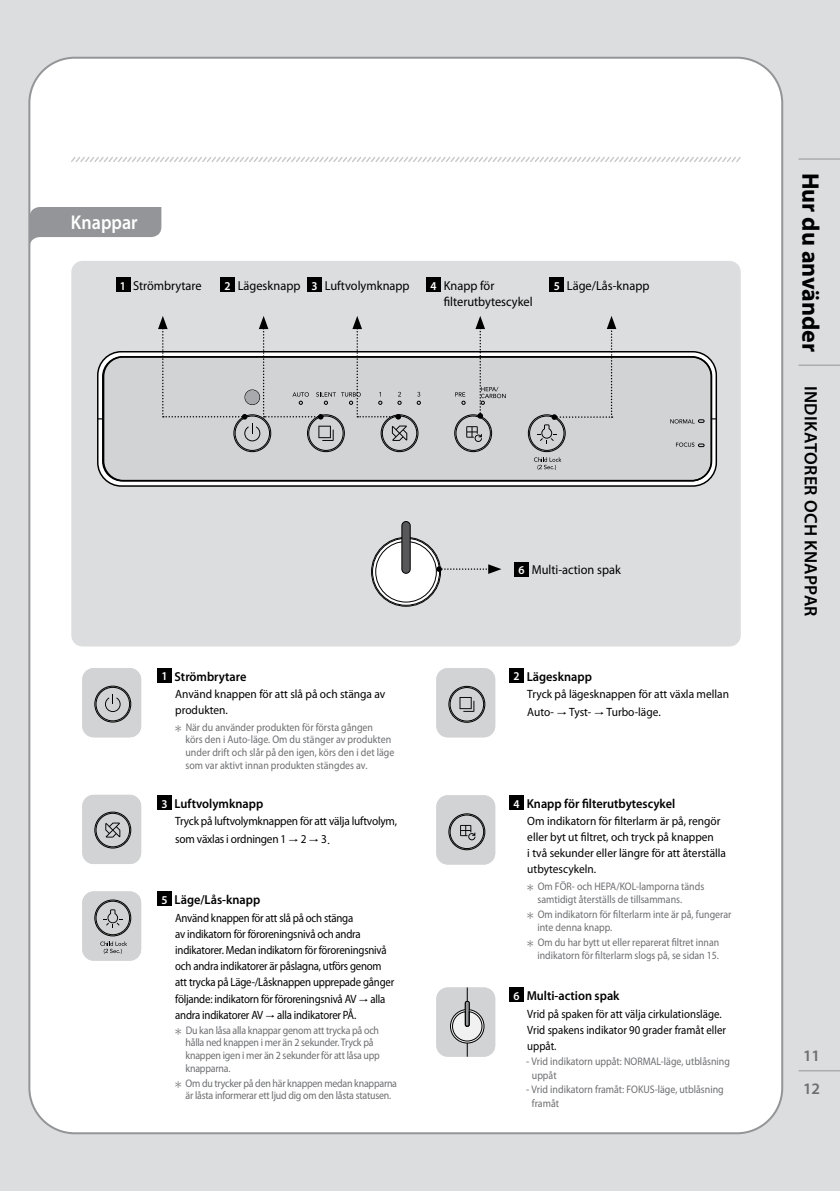
<style>
.page{position:relative;width:840px;height:1191px;background:#fff}
.page>*{position:absolute;margin:0;border:0;box-sizing:border-box;transform-origin:0 0}
.t1{font:700 24px "Myriad Pro";color:#000}
.t2{font:600 20px "Myriad Pro";color:#fff;scale:.9 1}
.t3{font:600 18px "Myriad Pro";letter-spacing:.02em;color:#000}
.t4{font:600 16px "Myriad Pro";color:#6d6e71}
.t5{font:600 13px "Myriad Pro";color:#000;scale:.95 1}
.t6{font:13px/15.6px "Myriad Pro";color:#000;scale:.95 1}
.t7{font:12px/16px "Myriad Pro";letter-spacing:-.02em;color:#000;scale:.9 1}
.t8{font:12px/16px "Myriad Pro";color:#000;scale:.95 1}
.t9{font:12px/16px "Myriad Pro";color:#000;scale:.9 1}
.t10{font:12px/17.6px "Myriad Pro";letter-spacing:-.02em;color:#000;scale:.94 1}
.t11{font:11px/12.6px "Myriad Pro";color:#6d6e71;scale:.9 1}
.t12{font:11px/11.8px "Myriad Pro";letter-spacing:-.02em;color:#6d6e71;text-align:center;scale:.9 1}
.t13{font:11px/14px "Myriad Pro";color:#6d6e71;scale:.95 1}
.t14{font:11px/12.6px "Myriad Pro";color:#6d6e71;text-align:right;scale:.89 1}
.s1{font-weight:600;font-size:12px;color:#fff}
.s2{font-size:12px;color:#fff}
.s3{font-family:"Yoon Gothic L"}
</style>
<div class="page">
<div style="left:0;top:0;width:839px;height:1191px;background:#dcddde"></div>
<div style="left:29px;top:58px;width:752px;height:1075px;background:#fff;border-radius:45px"></div>
<div style="left:71px;top:261px;width:669px;height:385px;background:#dcddde;border-radius:11px"></div>
<svg style="left:98px;top:352px;width:618px;height:134px;background:#cfcfcf"></svg>
<div style="left:97px;top:351px;width:619px;height:136px;border:1px solid #000;border-radius:24px"></div>
<div style="left:103px;top:357px;width:607px;height:124px;background:#d1d3d4;border-radius:20px"></div>
<div style="left:103px;top:356px;width:608px;height:125px;border:2px solid #000;border-radius:20px"></div>
<div style="left:380px;top:414px;width:38px;height:38px;border:1px solid #000;border-radius:50%"></div>
<div style="left:307px;top:414px;width:37px;height:38px;border:1px solid #000;border-radius:50%"></div>
<div style="left:233px;top:414px;width:38px;height:38px;border:1px solid #000;border-radius:50%"></div>
<div style="left:382px;top:416px;width:35px;height:35px;border:1px solid #000;border-radius:50%"></div>
<div style="left:308px;top:416px;width:35px;height:35px;border:1px solid #000;border-radius:50%"></div>
<div style="left:235px;top:416px;width:35px;height:35px;border:1px solid #000;border-radius:50%"></div>
<div style="left:527px;top:414px;width:38px;height:38px;border:1px solid #000;border-radius:50%"></div>
<div style="left:454px;top:414px;width:37px;height:38px;border:1px solid #000;border-radius:50%"></div>
<div style="left:529px;top:416px;width:35px;height:35px;border:1px solid #000;border-radius:50%"></div>
<div style="left:455px;top:416px;width:35px;height:35px;border:1px solid #000;border-radius:50%"></div>
<svg style="left:455px;top:392px;width:10px;height:13px"></svg>
<svg style="left:416px;top:392px;width:4px;height:13px"></svg>
<svg style="left:534px;top:457px;width:27px;height:13px"></svg>
<svg style="left:466px;top:426px;width:15px;height:16px"></svg>
<svg style="left:670px;top:419px;width:34px;height:4px"></svg>
<svg style="left:676px;top:442px;width:28px;height:5px"></svg>
<svg style="left:371px;top:537px;width:69px;height:69px;background:#ddd"></svg>
<div style="left:375px;top:541px;width:61px;height:61px;border:1px solid #000;border-radius:50%"></div>
<div style="left:401px;top:521px;width:9px;height:52px;background:#58585b;border-radius:4px"></div>
<div style="left:401px;top:521px;width:9px;height:52px;border:1px solid #000;border-radius:4px"></div>
<svg style="left:71px;top:157px;width:670px;height:5px"></svg>
<hr style="left:798px;top:158px;width:41px;height:1px;background:#939598">
<hr style="left:798px;top:1070px;width:41px;height:1px;background:#939598">
<hr style="left:798px;top:365px;width:41px;height:1px;background:#939598">
<svg style="left:30px;top:207px;width:131px;height:40px"></svg>
<div style="left:509px;top:795px;width:14px;height:15px;background:#000"></div>
<div style="left:509px;top:987px;width:14px;height:15px;background:#000"></div>
<div style="left:220px;top:277px;width:15px;height:15px;background:#000"></div>
<div style="left:115px;top:277px;width:15px;height:15px;background:#000"></div>
<div style="left:307px;top:277px;width:15px;height:15px;background:#000"></div>
<div style="left:426px;top:277px;width:15px;height:15px;background:#000"></div>
<div style="left:549px;top:277px;width:15px;height:15px;background:#000"></div>
<div style="left:514px;top:561px;width:15px;height:15px;background:#000"></div>
<div style="left:157px;top:668px;width:15px;height:15px;background:#000"></div>
<div style="left:509px;top:668px;width:14px;height:15px;background:#000"></div>
<div style="left:157px;top:795px;width:15px;height:15px;background:#000"></div>
<div style="left:157px;top:891px;width:15px;height:15px;background:#000"></div>
<svg style="left:158px;top:316px;width:249px;height:125px"></svg>
<svg style="left:475px;top:316px;width:30px;height:103px"></svg>
<svg style="left:536px;top:316px;width:80px;height:127px"></svg>
<svg style="left:436px;top:564px;width:65px;height:10px"></svg>
<svg style="left:82px;top:668px;width:59px;height:69px;background:#c4c6c7"></svg>
<svg style="left:436px;top:668px;width:59px;height:69px;background:#c4c5c6"></svg>
<svg style="left:82px;top:795px;width:59px;height:69px;background:#c3c5c6"></svg>
<svg style="left:82px;top:891px;width:59px;height:69px;background:#c1c3c4"></svg>
<svg style="left:436px;top:987px;width:59px;height:69px;background:#c7c9ca"></svg>
<svg style="left:436px;top:795px;width:59px;height:69px;background:#c3c5c6"></svg>
<h2 class="t2" style="left:71px;top:210px;width:76px">Knappar</h2>
<p class="t6" style="left:120px;top:278px;width:87px"><span class="s1">1</span> Strömbrytare</p>
<p class="t6" style="left:224px;top:278px;width:196px"><span class="s1">2</span> Lägesknapp <span class="s1">3</span> Luftvolymknapp</p>
<p class="t6" style="left:443px;top:278px;width:95px;text-indent:-13px"><span class="s1">4</span> Knapp för filterutbytescykel</p>
<p class="t6" style="left:553px;top:278px;width:102px"><span class="s1">5</span> Läge/Lås-knapp</p>
<p class="t5" style="left:161px;top:668px;width:91px"><span class="s2">1</span> Strömbrytare</p>
<p class="t8" style="left:175px;top:686px;width:222px">Använd knappen för att slå på och stänga av produkten.</p>
<p class="t11" style="left:185px;top:721px;width:230px;line-height:11.8px;text-indent:-11px"><span class="s3">∗</span> När du använder produkten för första gången körs den i Auto-läge. Om du stänger av produkten</p>
<p class="t11" style="left:185px;top:745px;width:233px;line-height:13.2px">under drift och slår på den igen, körs den i det läge som var aktivt innan produkten stängdes av.</p>
<p class="t5" style="left:161px;top:795px;width:109px"><span class="s2">3</span> Luftvolymknapp</p>
<p class="t10" style="left:175px;top:812px;width:237px">Tryck på luftvolymknappen för att välja luftvolym, som växlas i ordningen 1 <span class="s3">→</span> 2 <span class="s3">→</span> 3<span class="s3">.</span></p>
<p class="t5" style="left:161px;top:891px;width:105px"><span class="s2">5</span> Läge/Lås-knapp</p>
<p class="t7" style="left:175px;top:909px;width:245px">Använd knappen för att slå på och stänga<br>av indikatorn för föroreningsnivå och andra indikatorer. Medan indikatorn för föroreningsnivå och andra indikatorer är påslagna, utförs genom att trycka på Läge-/Låsknappen upprepade gånger</p>
<p class="t7" style="left:175px;top:990px;width:235px">följande: indikatorn för föroreningsnivå AV <span class="s3">→</span> alla andra indikatorer AV <span class="s3">→</span> alla indikatorer PÅ.</p>
<p class="t12" style="left:174px;top:1024px;width:229px"><span class="s3">∗</span> Du kan låsa alla knappar genom att trycka på och hålla ned knappen i mer än 2 sekunder. Tryck på</p>
<p class="t12" style="left:185px;top:1048px;width:217px;line-height:13.2px;text-align:left">knappen igen i mer än 2 sekunder för att låsa upp knapparna.</p>
<p class="t12" style="left:174px;top:1077px;width:249px"><span class="s3">∗</span> Om du trycker på den här knappen medan knapparna är låsta informerar ett ljud dig om den låsta statusen.</p>
<p class="t6" style="left:518px;top:562px;width:109px"><span class="s1">6</span> Multi-action spak</p>
<p class="t5" style="left:513px;top:668px;width:84px"><span class="s2">2</span> Lägesknapp</p>
<p class="t8" style="left:527px;top:685px;width:214px;line-height:17.6px">Tryck på lägesknappen för att växla mellan<br>Auto- <span class="s3">→</span> Tyst- <span class="s3">→</span> Turbo-läge.</p>
<p class="t5" style="left:513px;top:795px;width:172px"><span class="s2">4</span> Knapp för filterutbytescykel</p>
<p class="t8" style="left:527px;top:813px;width:211px">Om indikatorn för filterlarm är på, rengör eller byt ut filtret, och tryck på knappen<br>i två sekunder eller längre för att återställa utbytescykeln.</p>
<p class="t11" style="left:537px;top:879px;width:187px;text-indent:-11px"><span class="s3">∗</span> Om FÖR- och HEPA/KOL-lamporna tänds samtidigt återställs de tillsammans.</p>
<p class="t11" style="left:537px;top:907px;width:217px;text-indent:-11px"><span class="s3">∗</span> Om indikatorn för filterlarm inte är på, fungerar inte denna knapp.</p>
<p class="t14" style="left:526px;top:935px;width:218px"><span class="s3">∗</span> Om du har bytt ut eller reparerat filtret innan indikatorn för filterlarm slogs på, se sidan 15.</p>
<p class="t5" style="left:513px;top:987px;width:113px"><span class="s2">6</span> Multi-action spak</p>
<p class="t9" style="left:527px;top:1005px;width:222px">Vrid på spaken för att välja cirkulationsläge.<br>Vrid spakens indikator 90 grader framåt eller uppåt.</p>
<p class="t13" style="left:531px;top:1053px;width:210px;text-indent:-6px">- Vrid indikatorn uppåt: NORMAL-läge, utblåsning uppåt</p>
<p class="t13" style="left:531px;top:1081px;width:203px;text-indent:-6px">- Vrid indikatorn framåt: FOKUS-läge, utblåsning framåt</p>
<h1 class="t1" style="left:825px;top:173px;width:181px;rotate:90deg">Hur du använder</h1>
<h3 class="t3" style="left:821px;top:386px;width:232px;rotate:90deg">INDIKATORER OCH KNAPPAR</h3>
<h3 class="t4" style="left:802px;top:1045px;width:19px">11</h3>
<h3 class="t4" style="left:802px;top:1078px;width:19px">12</h3>
</div>
